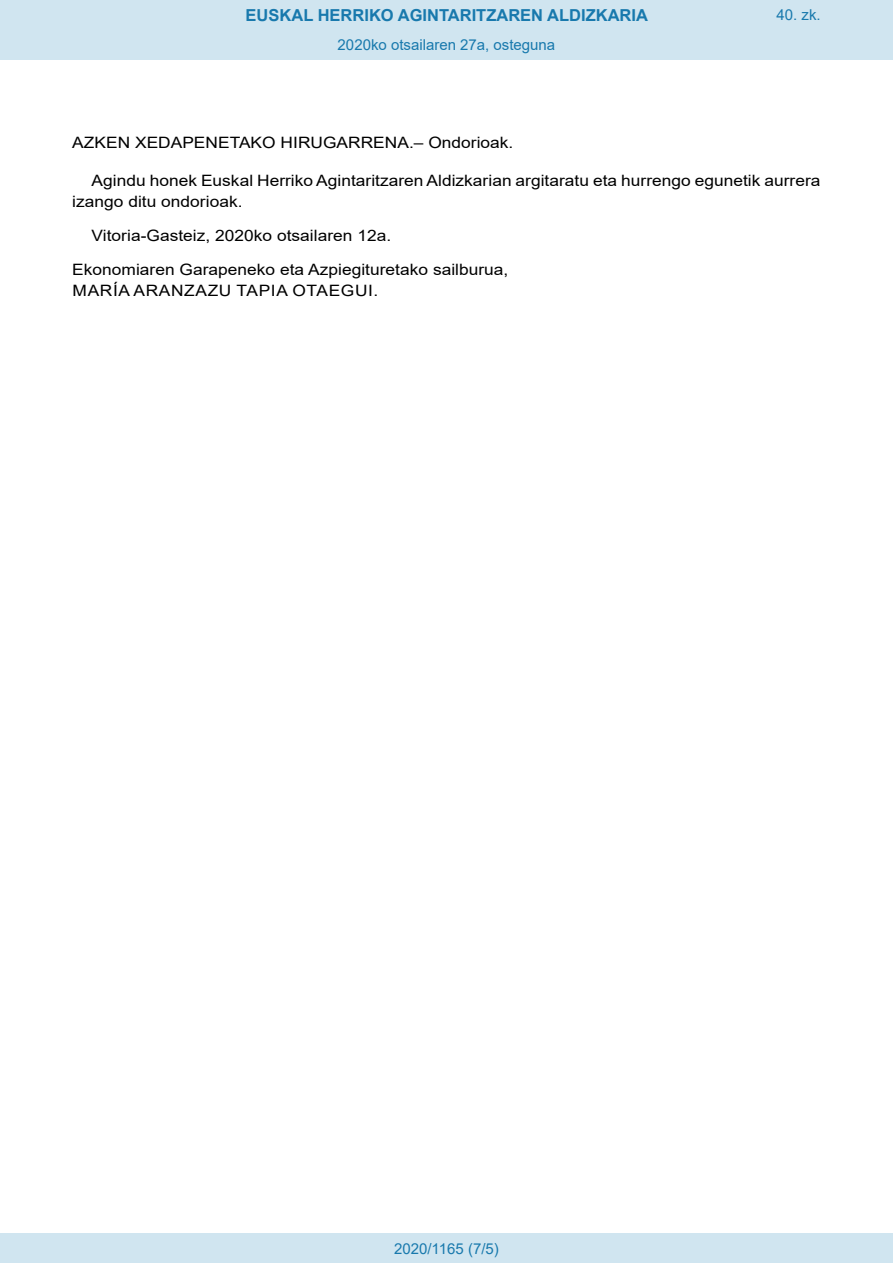
<style>
.page{position:relative;width:893px;height:1263px;background:#fff}
.page>*{position:absolute;margin:0;border:0;box-sizing:border-box;transform-origin:0 0}
.t1{font:700 16.5px "Arial";color:#1879ad}
.BOPVDetalle{font:15.6px/21px "Arial";color:#000;scale:1.11 1}
.BOPVFirmaPuesto{font:15.6px "Arial";color:#000;scale:1.11 1}
.BOPVDisposicionTitul{font:15.6px "Arial";color:#000;scale:1.11 1}
.BOPVFirmaLugFec{font:15.6px "Arial";color:#000;scale:1.11 1}
.BOPVFirmaNombre{font:15.6px "Arial";letter-spacing:.035em;color:#000;scale:1.11 1}
.Paginacion_Centro{font:15px "Arial";color:#1879ad}
</style>
<div class="page">
<div style="left:0;top:0;width:893px;height:60px;background:#d0e5f0"></div>
<div style="left:0;top:1233px;width:893px;height:30px;background:#d0e5f0"></div>
<p class="t1" style="left:246px;top:3px;width:404px">EUSKAL HERRIKO AGINTARITZAREN ALDIZKARIA</p>
<p class="Paginacion_Centro" style="left:338px;top:35px;width:219px">2020ko otsailaren 27a, osteguna</p>
<p class="Paginacion_Centro" style="left:776px;top:5px;width:46px">40. zk.</p>
<p class="BOPVDisposicionTitul" style="left:72px;top:132px;width:399px">AZKEN XEDAPENETAKO HIRUGARRENA.– Ondorioak.</p>
<p class="BOPVDetalle" style="left:72px;top:170px;width:676px;text-indent:19px">Agindu honek Euskal Herriko Agintaritzaren Aldizkarian argitaratu eta hurrengo egunetik aurrera izango ditu ondorioak.</p>
<p class="BOPVFirmaLugFec" style="left:92px;top:225px;width:271px">Vitoria-Gasteiz, 2020ko otsailaren 12a.</p>
<p class="BOPVFirmaPuesto" style="left:72px;top:258px;width:394px">Ekonomiaren Garapeneko eta Azpiegituretako sailburua,</p>
<p class="BOPVFirmaNombre" style="left:73px;top:279px;width:277px">MARÍA ARANZAZU TAPIA OTAEGUI.</p>
<p class="Paginacion_Centro" style="left:394px;top:1238px;width:106px">2020/1165 (7/5)</p>
</div>
